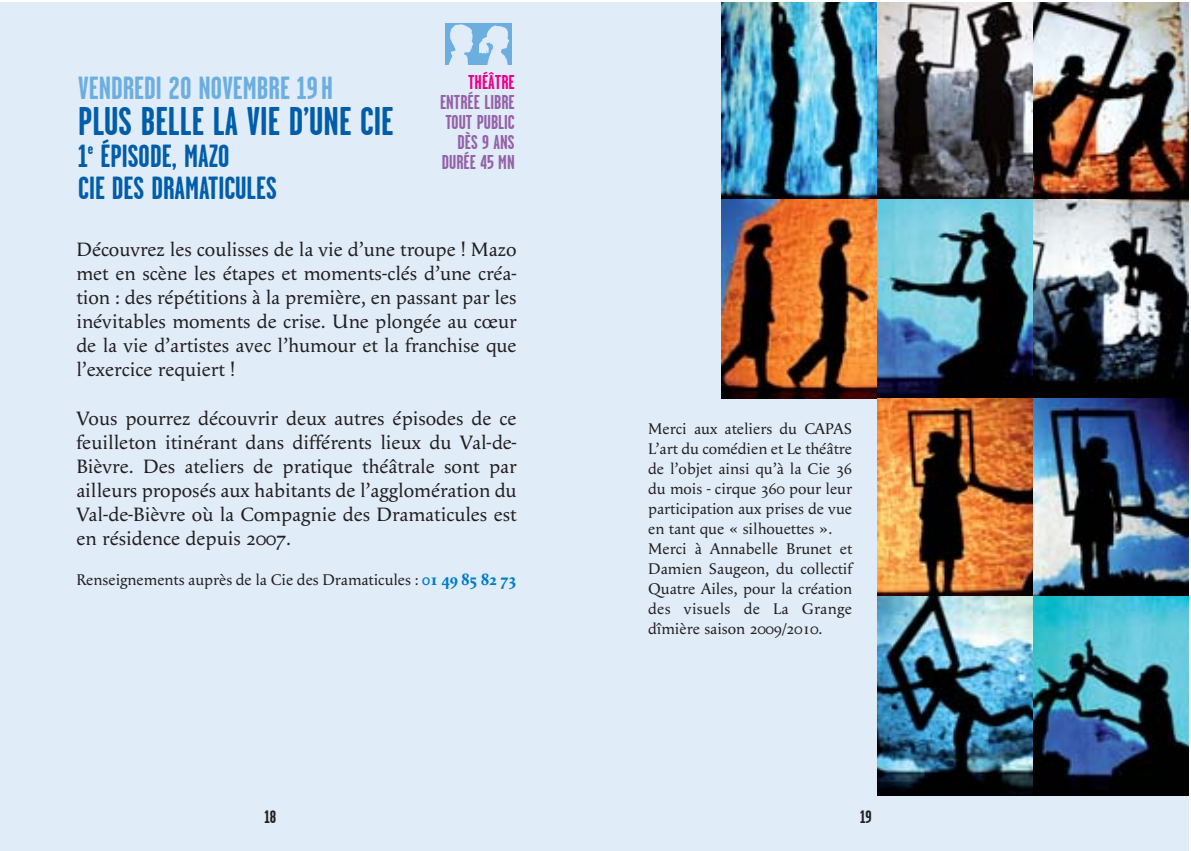
<style>
.page{position:relative;width:1191px;height:851px;background:#fff}
.page>*{position:absolute;margin:0;border:0;box-sizing:border-box;transform-origin:0 0}
.t1{font:700 40px "Garage Gothic";color:#005daa}
.t2{font:700 32px/32px "Garage Gothic";color:#005daa}
.t3{font:700 32px "Garage Gothic";color:#6caedf}
.t4{font:20px/24px "Apolline";color:#231f20;text-align:justify}
.t5{font:700 20px/20px "Garage Gothic";color:#9561a8;text-align:right}
.t6{font:700 20px "Garage Gothic";color:#ec008c}
.t7{font:700 18px "Garage Gothic";color:#231f20}
.t8{font:16px/20px "Apolline";color:#231f20}
.s1{font-weight:700;color:#007dc3}
</style>
<div class="page">
<div style="left:0;top:2px;width:1188px;height:848px;background:#e0ecf8"></div>
<img style="left:446px;top:24px;width:65px;height:41px">
<img style="left:722px;top:2px;width:466px;height:396px">
<img style="left:877px;top:398px;width:311px;height:397px">
<h2 class="t3" style="left:78px;top:76px;width:256px">VENDREDI 20 NOVEMBRE 19H</h2>
<h1 class="t1" style="left:78px;top:106px;width:317px">PLUS BELLE LA VIE D’UNE CIE</h1>
<h2 class="t2" style="left:78px;top:143px;width:200px">1<sup>e</sup> ÉPISODE, MAZO<br>CIE DES DRAMATICULES</h2>
<p class="t6" style="left:468px;top:75px;width:48px">THÉÂTRE</p>
<p class="t5" style="left:440px;top:94px;width:76px">ENTRÉE LIBRE<br>TOUT PUBLIC<br>DÈS 9 ANS<br>DURÉE 45 MN</p>
<p class="t4" style="left:76px;top:239px;width:442px">Découvrez les coulisses de la vie d’une troupe ! Mazo met en scène les étapes et moments-clés d’une créa&shy;tion : des répétitions à la première, en passant par les inévitables moments de crise. Une plongée au cœur de la vie d’artistes avec l’humour et la franchise que l’exercice requiert !</p>
<p class="t4" style="left:76px;top:407px;width:442px">Vous pourrez découvrir deux autres épisodes de ce feuilleton itinérant dans différents lieux du Val-de-Bièvre. Des ateliers de pratique théâtrale sont par ailleurs proposés aux habitants de l’agglomération du Val-de-Bièvre où la Compagnie des Dramaticules est en résidence depuis 2007.</p>
<p class="t8" style="left:76px;top:570px;width:442px">Renseignements auprès de la Cie des Dramaticules : <span class="s1">01 49 85 82 73</span></p>
<p class="t8" style="left:648px;top:420px;width:205px">Merci aux ateliers du CAPAS<br>L’art du comédien et Le théâtre de l’objet ainsi qu’à la Cie 36 du mois - cirque 360 pour leur participation aux prises de vue en tant que « silhouettes ».<br>Merci à Annabelle Brunet et<br>Damien Saugeon, du collectif<br>Quatre Ailes, pour la création des visuels de La Grange dîmière saison 2009/2010.</p>
<p class="t7" style="left:265px;top:810px;width:13px">18</p>
<p class="t7" style="left:860px;top:810px;width:13px">19</p>
</div>
